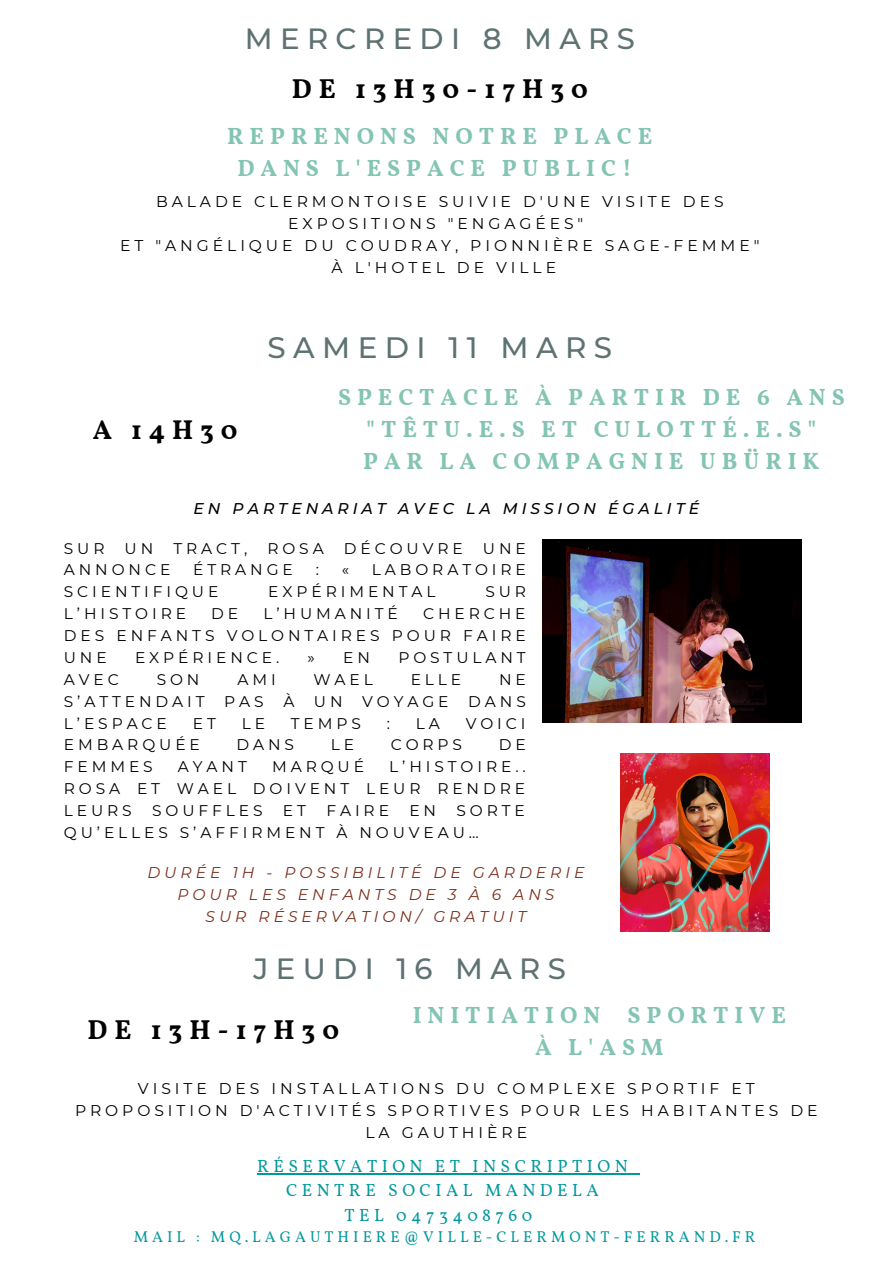
<style>
.page{position:relative;width:893px;height:1264px;background:#fff}
.page>*{position:absolute;margin:0;border:0;box-sizing:border-box;transform-origin:0 0}
.t1{font:500 29.4px "Montserrat";letter-spacing:.255em;color:#5d7271}
.t2{font:500 29.1px "Montserrat";letter-spacing:.255em;color:#5d7271}
.t3{font:700 27.15px "Vollkorn";letter-spacing:.255em;color:#000}
.t4{font:700 27px "Vollkorn";letter-spacing:.255em;color:#000}
.t5{font:700 23.4px/32.1px "Vollkorn";letter-spacing:.255em;color:#83c4b2;text-align:center}
.t6{font:700 23.25px/32.1px "Vollkorn";letter-spacing:.255em;color:#83c4b2;text-align:center}
.t7{font:17.55px/24.6px "Vollkorn";letter-spacing:.255em;color:#03989e;text-align:center}
.t8{font:15.6px/22px "Montserrat";letter-spacing:.255em;color:#000;text-align:center}
.t9{font:italic 15.6px/22px "Montserrat";letter-spacing:.255em;color:#7b301d;text-align:center}
.t10{font:15.6px "Vollkorn";letter-spacing:.255em;color:#03989e}
.t11{font:italic 500 15.6px "Montserrat";letter-spacing:.255em;color:#000}
.t12{font:15.45px/21.9px "Montserrat";letter-spacing:.255em;color:#000;text-align:justify}
</style>
<div class="page">
<img style="left:542px;top:540px;width:259px;height:182px">
<img style="left:620px;top:753px;width:149px;height:178px">
<hr style="left:257px;top:1172px;width:375px;height:2px;background:#03989e">
<h2 class="t2" style="left:245px;top:21px;width:391px">MERCREDI 8 MARS</h2>
<h3 class="t3" style="left:292px;top:72px;width:297px">DE 13H30-17H30</h3>
<h3 class="t5" style="left:227px;top:121px;width:426px">REPRENONS NOTRE PLACE<br>DANS L'ESPACE PUBLIC!</h3>
<p class="t8" style="left:120px;top:190px;width:640px">BALADE CLERMONTOISE SUIVIE D'UNE VISITE DES EXPOSITIONS "ENGAGÉES"<br>ET "ANGÉLIQUE DU COUDRAY, PIONNIÈRE SAGE-FEMME" À L'HOTEL DE VILLE</p>
<h3 class="t4" style="left:93px;top:413px;width:146px">A 14H30</h3>
<h1 class="t1" style="left:267px;top:330px;width:346px">SAMEDI 11 MARS</h1>
<h3 class="t6" style="left:338px;top:383px;width:508px">SPECTACLE À PARTIR DE 6 ANS "TÊTU.E.S ET CULOTTÉ.E.S"<br>PAR LA COMPAGNIE UBÜRIK</h3>
<p class="t11" style="left:193px;top:498px;width:507px">EN PARTENARIAT AVEC LA MISSION ÉGALITÉ</p>
<p class="t12" style="left:64px;top:537px;width:42px">SUR</p>
<p class="t12" style="left:125px;top:537px;width:30px">U N</p>
<p class="t12" style="left:173px;top:537px;width:75px">TRACT,</p>
<p class="t12" style="left:267px;top:537px;width:58px">ROSA</p>
<p class="t12" style="left:344px;top:537px;width:120px">DÉCOUVRE</p>
<p class="t12" style="left:483px;top:537px;width:44px">UNE</p>
<p class="t12" style="left:64px;top:559px;width:108px">ANNONCE</p>
<p class="t12" style="left:193px;top:559px;width:101px">ÉTRANGE</p>
<p class="t12" style="left:315px;top:559px;width:5px">:</p>
<p class="t12" style="left:342px;top:559px;width:9px">«</p>
<p class="t12" style="left:372px;top:559px;width:155px">LABORATOIRE</p>
<p class="t12" style="left:64px;top:581px;width:156px">SCIENTIFIQUE</p>
<p class="t12" style="left:268px;top:581px;width:169px">EXPÉRIMENTAL</p>
<p class="t12" style="left:485px;top:581px;width:42px">SUR</p>
<p class="t12" style="left:64px;top:602px;width:124px">L’HISTOIRE</p>
<p class="t12" style="left:211px;top:602px;width:28px">D E</p>
<p class="t12" style="left:263px;top:602px;width:136px">L’HUMANITÉ</p>
<p class="t12" style="left:64px;top:602px;width:463px;text-indent:359px">CHERCHE DES ENFANTS VOLONTAIRES POUR FAIRE UNE</p>
<p class="t12" style="left:135px;top:646px;width:146px">EXPÉRIENCE.</p>
<p class="t12" style="left:307px;top:646px;width:64px">» EN</p>
<p class="t12" style="left:398px;top:646px;width:129px">POSTULANT</p>
<p class="t12" style="left:64px;top:668px;width:56px">AVEC</p>
<p class="t12" style="left:157px;top:668px;width:44px">SON</p>
<p class="t12" style="left:237px;top:668px;width:40px">AMI</p>
<p class="t12" style="left:313px;top:668px;width:61px">WAEL</p>
<p class="t12" style="left:410px;top:668px;width:52px">ELLE</p>
<p class="t12" style="left:499px;top:668px;width:28px">N E</p>
<p class="t12" style="left:64px;top:690px;width:142px">S’ATTENDAIT</p>
<p class="t12" style="left:224px;top:690px;width:41px">PAS</p>
<p class="t12" style="left:283px;top:690px;width:13px">À</p>
<p class="t12" style="left:314px;top:690px;width:30px">U N</p>
<p class="t12" style="left:362px;top:690px;width:88px">VOYAGE</p>
<p class="t12" style="left:468px;top:690px;width:59px">DANS</p>
<p class="t12" style="left:64px;top:712px;width:105px">L’ESPACE</p>
<p class="t12" style="left:193px;top:712px;width:25px">E T</p>
<p class="t12" style="left:242px;top:712px;width:25px">L E</p>
<p class="t12" style="left:291px;top:712px;width:72px">TEMPS</p>
<p class="t12" style="left:387px;top:712px;width:5px">:</p>
<p class="t12" style="left:416px;top:712px;width:26px">L A</p>
<p class="t12" style="left:465px;top:712px;width:61px">VOICI</p>
<p class="t12" style="left:64px;top:734px;width:137px">EMBARQUÉE</p>
<p class="t12" style="left:236px;top:734px;width:59px">DANS</p>
<p class="t12" style="left:331px;top:734px;width:25px">L E</p>
<p class="t12" style="left:390px;top:734px;width:73px">CORPS</p>
<p class="t12" style="left:498px;top:734px;width:28px">D E</p>
<p class="t12" style="left:64px;top:755px;width:90px">FEMMES</p>
<p class="t12" style="left:178px;top:755px;width:70px">AYANT</p>
<p class="t12" style="left:272px;top:755px;width:93px">MARQUÉ</p>
<p class="t12" style="left:64px;top:755px;width:463px;text-indent:325px">L’HISTOIRE..<br>ROSA ET WAEL DOIVENT LEUR RENDRE LEURS</p>
<p class="t12" style="left:64px;top:799px;width:462px;text-indent:392px">SORTE<br>QU’ELLES S’AFFIRMENT À NOUVEAU…</p>
<p class="t12" style="left:152px;top:799px;width:112px">SOUFFLES</p>
<p class="t12" style="left:283px;top:799px;width:25px">E T</p>
<p class="t12" style="left:326px;top:799px;width:64px">FAIRE</p>
<p class="t12" style="left:409px;top:799px;width:28px">E N</p>
<p class="t9" style="left:147px;top:861px;width:438px">DURÉE 1H - POSSIBILITÉ DE GARDERIE<br>POUR LES ENFANTS DE 3 À 6 ANS<br>SUR RÉSERVATION/ GRATUIT</p>
<h2 class="t2" style="left:253px;top:951px;width:314px">JEUDI 16 MARS</h2>
<h3 class="t5" style="left:412px;top:1000px;width:375px">INITIATION SPORTIVE<br>À L'ASM</h3>
<h3 class="t3" style="left:88px;top:1012px;width:253px">DE 13H-17H30</h3>
<p class="t8" style="left:75px;top:1077px;width:744px">VISITE DES INSTALLATIONS DU COMPLEXE SPORTIF ET<br>PROPOSITION D'ACTIVITÉS SPORTIVES POUR LES HABITANTES DE<br>LA GAUTHIÈRE</p>
<p class="t7" style="left:257px;top:1154px;width:372px">RÉSERVATION ET INSCRIPTION<br>CENTRE SOCIAL MANDELA<br>TEL 0473408760</p>
<p class="t10" style="left:134px;top:1226px;width:623px">MAIL : MQ.LAGAUTHIERE@VILLE-CLERMONT-FERRAND.FR</p>
</div>
